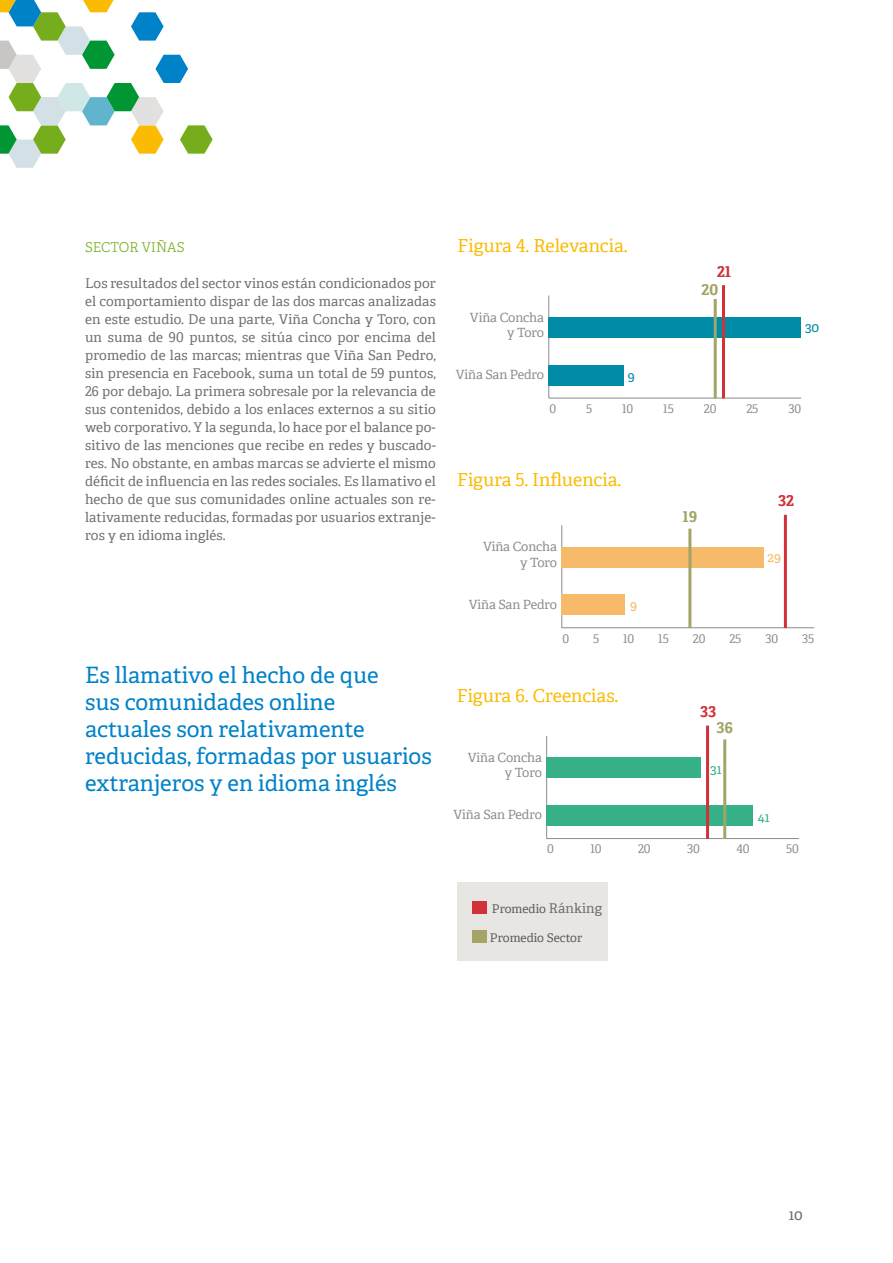
<style>
.page{position:relative;width:893px;height:1263px;background:#fff}
.page>*{position:absolute;margin:0;border:0;box-sizing:border-box;transform-origin:0 0}
.t1{font:22.5px/27px "Adelle";color:#0082c9}
.t2{font:18px "Adelle";color:#fabb00}
.t3{font:700 15px "Adelle";color:#d13239}
.t4{font:700 15px "Adelle";color:#a3a467}
.t5{font:15px "Adelle";color:#6e6e6f}
.t6{font:13.5px/18px "Adelle";letter-spacing:.01em;color:#6e6e6f;text-align:justify}
.t7{font:300 13.5px "Adelle";color:#76ad1c}
.t8{font:13.5px "Adelle";color:#36b087}
.t9{font:13.5px "Adelle";color:#008ba7}
.t10{font:13.5px "Adelle";color:#f6ba6a}
.t11{font:12.75px/15.3px "Adelle";letter-spacing:-.01em;color:#898d8b;text-align:right}
.t12{font:12px "Adelle";color:#898d8b}
.t13{font:12px "Adelle";color:#5a5b5d}
.s1{font-size:13.5px;color:#6e6e6f}
</style>
<div class="page">
<svg style="left:0;top:0;width:213px;height:168px"></svg>
<hr style="left:549px;top:398px;width:252px;height:1px;background:#898d8b">
<hr style="left:548px;top:295px;width:1px;height:103px;background:#898d8b">
<div style="left:549px;top:317px;width:252px;height:21px;background:#008ba7"></div>
<div style="left:549px;top:365px;width:75px;height:20px;background:#008ba7"></div>
<hr style="left:722px;top:285px;width:3px;height:113px;background:#d13239">
<hr style="left:714px;top:299px;width:3px;height:99px;background:#a3a467">
<hr style="left:547px;top:838px;width:252px;height:1px;background:#898d8b">
<hr style="left:546px;top:736px;width:1px;height:102px;background:#898d8b">
<div style="left:546px;top:757px;width:155px;height:21px;background:#36b087"></div>
<div style="left:546px;top:805px;width:207px;height:21px;background:#36b087"></div>
<hr style="left:706px;top:726px;width:3px;height:113px;background:#d13239">
<hr style="left:723px;top:739px;width:3px;height:100px;background:#a3a467">
<div style="left:457px;top:882px;width:151px;height:79px;background:#e8e6e2"></div>
<div style="left:473px;top:901px;width:14px;height:13px;background:#d13239"></div>
<div style="left:473px;top:930px;width:14px;height:13px;background:#a3a467"></div>
<hr style="left:562px;top:627px;width:252px;height:1px;background:#898d8b">
<hr style="left:561px;top:525px;width:1px;height:103px;background:#898d8b">
<div style="left:562px;top:547px;width:202px;height:20px;background:#f6ba6a"></div>
<div style="left:562px;top:595px;width:63px;height:20px;background:#f6ba6a"></div>
<hr style="left:784px;top:515px;width:3px;height:113px;background:#d13239">
<hr style="left:688px;top:529px;width:3px;height:99px;background:#a3a467">
<p class="t7" style="left:85px;top:238px;width:101px">SECTOR VI ÑAS</p>
<p class="t6" style="left:85px;top:274px;width:352px">Los resultados del sector vinos están condicionados por el comportamiento dispar de las dos marcas analizadas en este estudio. De una parte, Viña Concha y Toro, con un suma de 90 puntos, se sitúa cinco por encima del promedio de las marcas; mientras que Viña San Pedro, sin presencia en Facebook, suma un total de 59 puntos, 26 por debajo. La primera sobresale por la relevancia de sus contenidos, debido a los enlaces externos a su sitio web corporativo. Y la segunda, lo hace por el balance po&shy;sitivo de las menciones que recibe en redes y buscado&shy;res. No obstante, en ambas marcas se advierte el mismo déficit de influencia en las redes sociales. Es llamativo el hecho de que sus comunidades online actuales son re&shy;lativamente reducidas, formadas por usuarios extranje&shy;ros y en idioma inglés.</p>
<h1 class="t1" style="left:85px;top:661px;width:348px">Es llamativo el hecho de que<br>sus comunidades online<br>actuales son relativamente reducidas, formadas por usuarios extranjeros y en idioma inglés</h1>
<h2 class="t2" style="left:458px;top:232px;width:171px">Figura 4. Relevancia.</h2>
<p class="t11" style="left:470px;top:309px;width:76px">Viña Concha y Toro</p>
<p class="t11" style="left:456px;top:366px;width:90px">Viña San Pedro</p>
<p class="t9" style="left:627px;top:366px;width:9px">9</p>
<p class="t3" style="left:717px;top:260px;width:16px">21</p>
<p class="t4" style="left:702px;top:279px;width:18px">20</p>
<p class="t9" style="left:805px;top:317px;width:16px">30</p>
<p class="t12" style="left:549px;top:400px;width:8px">0</p>
<p class="t12" style="left:586px;top:400px;width:8px">5</p>
<p class="t12" style="left:622px;top:400px;width:13px">10</p>
<p class="t12" style="left:663px;top:400px;width:12px">15</p>
<p class="t12" style="left:704px;top:400px;width:14px">20</p>
<p class="t12" style="left:746px;top:400px;width:14px">25</p>
<p class="t12" style="left:788px;top:400px;width:14px">30</p>
<h2 class="t2" style="left:457px;top:466px;width:166px">Figura 5. Influencia.</h2>
<p class="t11" style="left:483px;top:538px;width:76px">Viña Concha y Toro</p>
<p class="t11" style="left:469px;top:596px;width:90px">Viña San Pedro</p>
<p class="t10" style="left:630px;top:595px;width:9px">9</p>
<p class="t4" style="left:682px;top:506px;width:16px">19</p>
<p class="t3" style="left:778px;top:490px;width:17px">32</p>
<p class="t10" style="left:768px;top:547px;width:15px">29</p>
<p class="t12" style="left:562px;top:629px;width:8px">0</p>
<p class="t12" style="left:593px;top:629px;width:8px">5</p>
<p class="t12" style="left:623px;top:629px;width:13px">10</p>
<p class="t12" style="left:658px;top:629px;width:12px">15</p>
<p class="t12" style="left:693px;top:629px;width:14px">20</p>
<p class="t12" style="left:729px;top:629px;width:14px">25</p>
<p class="t12" style="left:765px;top:629px;width:14px">30</p>
<p class="t12" style="left:802px;top:629px;width:14px">35</p>
<h2 class="t2" style="left:457px;top:682px;width:163px">Figura 6. Creencias.</h2>
<p class="t11" style="left:468px;top:749px;width:76px">Viña Concha y Toro</p>
<p class="t11" style="left:454px;top:807px;width:90px">Viña San Pedro</p>
<p class="t3" style="left:700px;top:701px;width:17px">33</p>
<p class="t4" style="left:717px;top:717px;width:18px">36</p>
<p class="t8" style="left:710px;top:759px;width:13px">31</p>
<p class="t8" style="left:758px;top:807px;width:13px">41</p>
<p class="t12" style="left:547px;top:840px;width:8px">0</p>
<p class="t12" style="left:590px;top:840px;width:13px">10</p>
<p class="t12" style="left:638px;top:840px;width:14px">20</p>
<p class="t12" style="left:687px;top:840px;width:14px">30</p>
<p class="t12" style="left:736px;top:840px;width:15px">40</p>
<p class="t12" style="left:786px;top:840px;width:14px">50</p>
<p class="t13" style="left:492px;top:900px;width:112px">Promedio <span class="s1">Ránking</span></p>
<p class="t13" style="left:490px;top:929px;width:94px">Promedio Sector</p>
<p class="t5" style="left:789px;top:1204px;width:16px">10</p>
</div>
